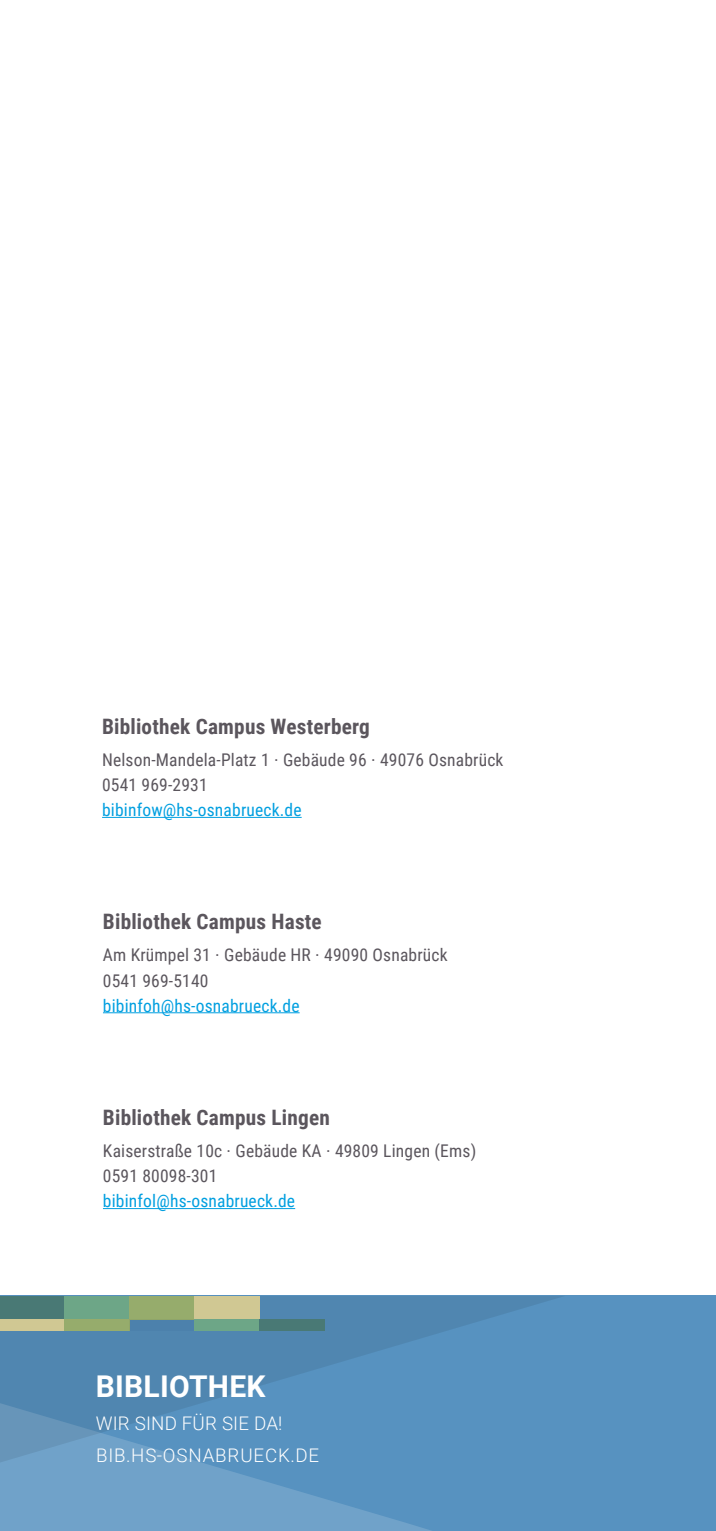
<style>
.page{position:relative;width:716px;height:1531px;background:#fff}
.page>*{position:absolute;margin:0;border:0;box-sizing:border-box;transform-origin:0 0}
.t1{font:700 30px "Roboto";letter-spacing:.01em;color:#fff}
.t2{font:700 21.25px "Roboto Condensed";letter-spacing:.01em;color:#5b565d}
.t3{font:300 18.75px/32.5px "Roboto";letter-spacing:.045em;color:#fff}
.t4{font:17.5px/25px "Roboto Condensed";letter-spacing:.01em;color:#5b565d}
.t5{font:17.5px "Roboto Condensed";letter-spacing:.01em;color:#009fe0}
</style>
<div class="page">
<div style="left:0;top:1296px;width:716px;height:235px;background:#5792c0"></div>
<svg style="left:0;top:1465px;width:431px;height:66px;fill:#70a2c9"></svg>
<svg style="left:0;top:1296px;width:563px;height:169px"></svg>
<hr style="left:102px;top:817px;width:200px;height:1px;background:#009fe0">
<hr style="left:103px;top:1012px;width:197px;height:1px;background:#009fe0">
<hr style="left:103px;top:1208px;width:192px;height:1px;background:#009fe0">
<div style="left:0;top:1296px;width:65px;height:23px;background:#497975"></div>
<div style="left:0;top:1319px;width:65px;height:12px;background:#d0c893"></div>
<div style="left:65px;top:1296px;width:65px;height:23px;background:#6da687"></div>
<div style="left:65px;top:1319px;width:65px;height:12px;background:#96ac6c"></div>
<div style="left:130px;top:1296px;width:65px;height:23px;background:#96ac6c"></div>
<div style="left:130px;top:1319px;width:65px;height:12px;background:#4c81ac"></div>
<div style="left:195px;top:1296px;width:65px;height:23px;background:#d0c893"></div>
<div style="left:195px;top:1319px;width:65px;height:12px;background:#6da687"></div>
<div style="left:260px;top:1319px;width:65px;height:12px;background:#497975"></div>
<p class="t2" style="left:102px;top:711px;width:269px">Bibliothek Campus Westerberg</p>
<p class="t4" style="left:102px;top:747px;width:403px">Nelson-Mandela-Platz 1 . Gebäude 96 . 49076 Osnabrück<br>0541 969-2931</p>
<p class="t5" style="left:102px;top:797px;width:201px">bibinfow@hs-osnabrueck.de</p>
<p class="t2" style="left:103px;top:907px;width:220px">Bibliothek Campus Haste</p>
<p class="t4" style="left:103px;top:942px;width:346px">Am Krümpel 31 . Gebäude HR . 49090 Osnabrück<br>0541 969-5140</p>
<p class="t5" style="left:103px;top:993px;width:198px">bibinfoh@hs-osnabrueck.de</p>
<p class="t2" style="left:103px;top:1103px;width:228px">Bibliothek Campus Lingen</p>
<p class="t4" style="left:103px;top:1138px;width:375px">Kaiserstraße 10c . Gebäude KA . 49809 Lingen (Ems)<br>0591 80098-301</p>
<p class="t5" style="left:103px;top:1189px;width:194px">bibinfol@hs-osnabrueck.de</p>
<h1 class="t1" style="left:96px;top:1365px;width:171px">BIBLIOTHEK</h1>
<p class="t3" style="left:96px;top:1406px;width:225px">WIR SIND FÜR SIE DA!<br>BIB.HS-OSNABRUECK.DE</p>
</div>
